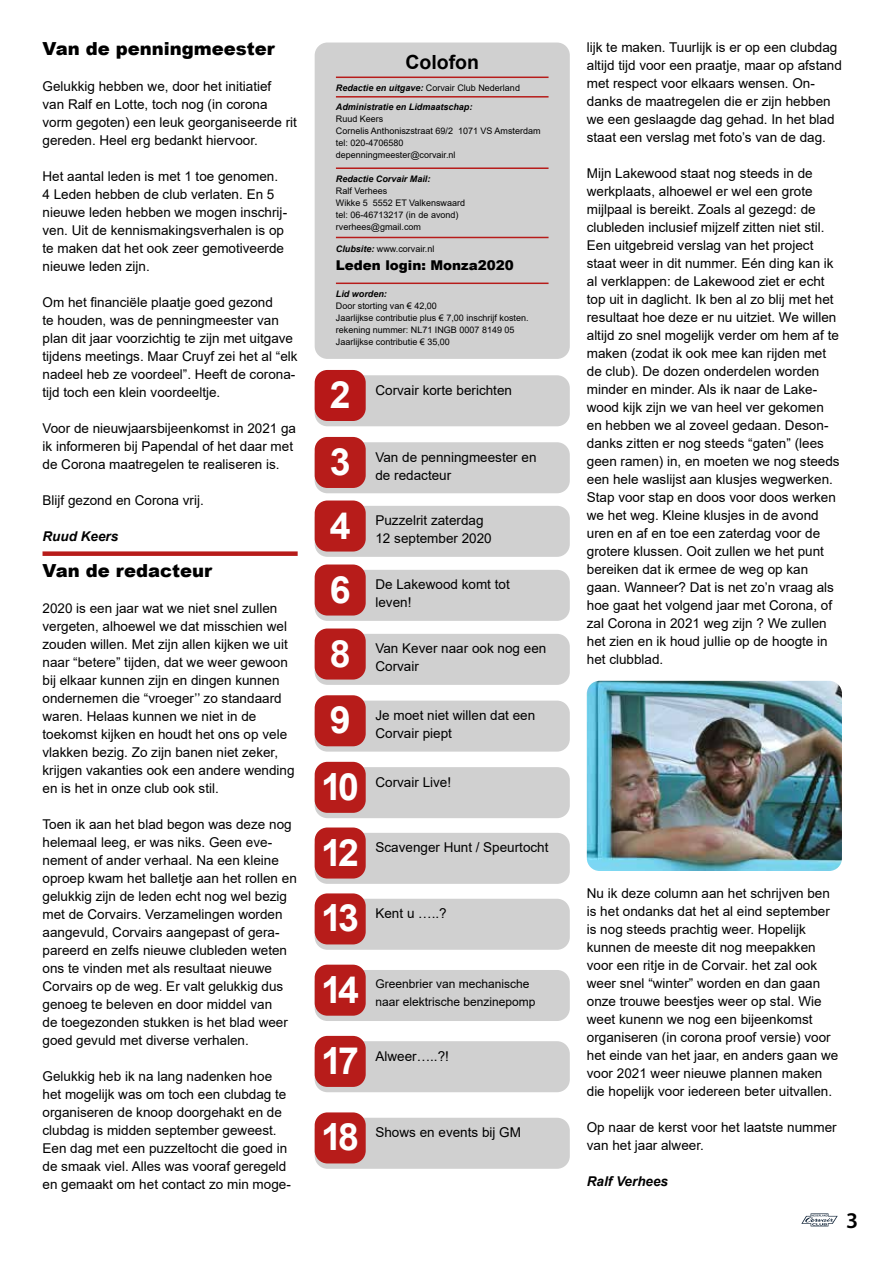
<style>
.page{position:relative;width:893px;height:1263px;background:#fff}
.page>*{position:absolute;margin:0;border:0;box-sizing:border-box;transform-origin:0 0}
.t1{font:700 37.5px/64.9px "Arial";letter-spacing:-.1em;color:#fff}
.t2{font:600 22.5px "Myriad Pro";color:#000}
.t3{font:700 19.5px "Arial";color:#000}
.t4{font:900 18px "Arial";color:#000}
.t5{font:13.5px/18px "Arial";color:#000}
.t6{font:900 13.5px "Arial";color:#000}
.t7{font:italic 700 13.5px "Arial";color:#000}
.t8{font:12px/18px "Arial";color:#000}
.t9{font:9px/12px "Arial";color:#000}
.t10{font:italic 700 9px/19px "Arial";color:#000}
.s1{font-weight:400;font-style:normal}
.s2{font-weight:700;font-style:italic}
</style>
<div class="page">
<svg style="left:801px;top:1213px;width:37px;height:13px"></svg>
<div style="left:315px;top:43px;width:255px;height:316px;background:#d0d0d0;border-radius:13px"></div>
<hr style="left:336px;top:77px;width:213px;height:1px;background:#b71c1a">
<hr style="left:336px;top:96px;width:213px;height:2px;background:#b71c1a">
<hr style="left:336px;top:167px;width:213px;height:2px;background:#b71c1a">
<hr style="left:336px;top:237px;width:213px;height:1px;background:#b71c1a">
<hr style="left:336px;top:283px;width:213px;height:1px;background:#b71c1a">
<div style="left:315px;top:375px;width:255px;height:51px;background:#d0d0d0;border-radius:13px"></div>
<div style="left:315px;top:370px;width:51px;height:51px;background:#b71818;border-radius:13px"></div>
<div style="left:315px;top:442px;width:255px;height:51px;background:#d0d0d0;border-radius:13px"></div>
<div style="left:315px;top:437px;width:51px;height:51px;background:#b71c1a;border-radius:13px"></div>
<div style="left:315px;top:506px;width:255px;height:51px;background:#d0d0d0;border-radius:13px"></div>
<div style="left:315px;top:500px;width:51px;height:51px;background:#b71c1a;border-radius:13px"></div>
<div style="left:315px;top:570px;width:255px;height:51px;background:#d0d0d0;border-radius:13px"></div>
<div style="left:315px;top:564px;width:51px;height:51px;background:#b71c1a;border-radius:13px"></div>
<div style="left:315px;top:634px;width:255px;height:51px;background:#d0d0d0;border-radius:13px"></div>
<div style="left:315px;top:628px;width:51px;height:51px;background:#b71c1a;border-radius:13px"></div>
<div style="left:315px;top:701px;width:255px;height:51px;background:#d0d0d0;border-radius:13px"></div>
<div style="left:315px;top:695px;width:51px;height:51px;background:#b71c1a;border-radius:13px"></div>
<div style="left:315px;top:767px;width:255px;height:51px;background:#d0d0d0;border-radius:13px"></div>
<div style="left:315px;top:762px;width:51px;height:51px;background:#b71c1a;border-radius:13px"></div>
<div style="left:315px;top:833px;width:255px;height:51px;background:#d0d0d0;border-radius:13px"></div>
<div style="left:315px;top:827px;width:51px;height:51px;background:#b71c1a;border-radius:13px"></div>
<div style="left:315px;top:899px;width:255px;height:51px;background:#d0d0d0;border-radius:13px"></div>
<div style="left:315px;top:893px;width:51px;height:51px;background:#b71c1a;border-radius:13px"></div>
<div style="left:315px;top:970px;width:255px;height:51px;background:#d0d0d0;border-radius:13px"></div>
<div style="left:315px;top:965px;width:51px;height:51px;background:#b71c1a;border-radius:13px"></div>
<div style="left:315px;top:1041px;width:255px;height:51px;background:#d0d0d0;border-radius:13px"></div>
<div style="left:315px;top:1036px;width:51px;height:51px;background:#b71c1a;border-radius:13px"></div>
<div style="left:43px;top:551px;width:255px;height:5px;background:#b71c1a"></div>
<div style="left:315px;top:1118px;width:255px;height:51px;background:#d0d0d0;border-radius:13px"></div>
<div style="left:315px;top:1112px;width:51px;height:51px;background:#b71c1a;border-radius:13px"></div>
<img style="left:587px;top:681px;width:255px;height:190px">
<h3 class="t4" style="left:43px;top:36px;width:234px">Van de penningmeester</h3>
<p class="t5" style="left:43px;top:78px;width:256px">Gelukkig hebben we, door het initiatief<br>van Ralf en Lotte, toch nog (in corona vorm gegoten) een leuk georganiseerde rit gereden. Heel erg bedankt hiervoor.</p>
<p class="t5" style="left:43px;top:168px;width:246px">Het aantal leden is met 1 toe genomen.<br>4 Leden hebben de club verlaten. En 5 nieuwe leden hebben we mogen inschrij&shy;ven. Uit de kennismakingsverhalen is op te maken dat het ook zeer gemotiveerde nieuwe leden zijn.</p>
<p class="t5" style="left:43px;top:294px;width:257px">Om het financiële plaatje goed gezond<br>te houden, was de penningmeester van plan dit jaar voorzichtig te zijn met uitgave tijdens meetings. Maar Cruyf zei het al “elk nadeel heb ze voordeel”. Heeft de corona&shy;tijd toch een klein voordeeltje.</p>
<p class="t5" style="left:43px;top:420px;width:255px">Voor de nieuwjaarsbijeenkomst in 2021 ga ik informeren bij Papendal of het daar met de Corona maatregelen te realiseren is.</p>
<p class="t5" style="left:43px;top:492px;width:163px">Blijf gezond en Corona vrij.</p>
<p class="t7" style="left:43px;top:528px;width:77px">Ruud Keers</p>
<h3 class="t4" style="left:43px;top:558px;width:171px">Van de redacteur</h3>
<p class="t5" style="left:43px;top:600px;width:254px">2020 is een jaar wat we niet snel zullen vergeten, alhoewel we dat misschien wel zouden willen. Met zijn allen kijken we uit naar “betere” tijden, dat we weer gewoon bij elkaar kunnen zijn en dingen kunnen ondernemen die “vroeger’’ zo standaard waren. Helaas kunnen we niet in de toekomst kijken en houdt het ons op vele vlakken bezig. Zo zijn banen niet zeker, krijgen vakanties ook een andere wending en is het in onze club ook stil.</p>
<p class="t5" style="left:43px;top:815px;width:256px">Toen ik aan het blad begon was deze nog helemaal leeg, er was niks. Geen eve&shy;nement of ander verhaal. Na een kleine oproep kwam het balletje aan het rollen en gelukkig zijn de leden echt nog wel bezig met de Corvairs. Verzamelingen worden aangevuld, Corvairs aangepast of gera&shy;pareerd en zelfs nieuwe clubleden weten ons te vinden met als resultaat nieuwe Corvairs op de weg. Er valt gelukkig dus genoeg te beleven en door middel van<br>de toegezonden stukken is het blad weer goed gevuld met diverse verhalen.</p>
<p class="t5" style="left:43px;top:1067px;width:250px">Gelukkig heb ik na lang nadenken hoe het mogelijk was om toch een clubdag te organiseren de knoop doorgehakt en de clubdag is midden september geweest.<br>Een dag met een puzzeltocht die goed in de smaak viel. Alles was vooraf geregeld en gemaakt om het contact zo min moge-</p>
<h3 class="t3" style="left:405px;top:48px;width:75px">Colofon</h3>
<p class="t10" style="left:336px;top:79px;width:186px">Redactie en uitgave: <span class="s1">Corvair Club Nederland<br></span>Administratie en Lidmaatschap:</p>
<p class="t9" style="left:336px;top:113px;width:206px">Ruud Keers<br>Cornelis Anthoniszstraat 69/2 1071 VS Amsterdam tel: 020-4706580<br>depenningmeester@corvair.nl</p>
<p class="t10" style="left:336px;top:169px;width:96px">Redactie Corvair Mail:</p>
<p class="t9" style="left:336px;top:184px;width:131px">Ralf Verhees<br>Wikke 5 5552 ET Valkenswaard tel: 06-46713217 (in de avond) rverhees@gmail.com</p>
<p class="t9" style="left:336px;top:243px;width:100px"><span class="s2">Clubsite:</span> www.corvair.nl</p>
<p class="t6" style="left:336px;top:255px;width:179px">Leden login: Monza2020</p>
<p class="t10" style="left:336px;top:285px;width:53px">Lid worden:</p>
<p class="t9" style="left:336px;top:300px;width:194px">Door storting van € 42,00<br>Jaarlijkse contributie plus € 7,00 inschrijf kosten. rekening nummer: NL71 INGB 0007 8149 05<br>Jaarlijkse contributie € 35,00</p>
<h1 class="t1" style="left:330px;top:362px;width:22px;line-height:67.1px">2<br>3</h1>
<h1 class="t1" style="left:330px;top:493px;width:22px;text-align:justify">4<br>6<br>8<br>9</h1>
<h1 class="t1" style="left:321px;top:755px;width:39px">10</h1>
<h1 class="t1" style="left:321px;top:820px;width:39px;line-height:65.8px">12<br>13</h1>
<p class="t5" style="left:375px;top:381px;width:138px">Corvair korte berichten</p>
<p class="t5" style="left:375px;top:448px;width:163px">Van de penningmeester en de redacteur</p>
<p class="t5" style="left:375px;top:511px;width:118px">Puzzelrit zaterdag<br>12 september 2020</p>
<p class="t5" style="left:375px;top:575px;width:136px">De Lakewood komt tot leven!</p>
<p class="t5" style="left:375px;top:639px;width:172px">Van Kever naar ook nog een<br>Corvair</p>
<p class="t5" style="left:375px;top:706px;width:161px">Je moet niet willen dat een<br>Corvair piept</p>
<p class="t5" style="left:375px;top:773px;width:77px">Corvair Live!</p>
<p class="t5" style="left:375px;top:838px;width:175px">Scavenger Hunt / Speurtocht</p>
<p class="t5" style="left:375px;top:904px;width:73px">Kent u …..?</p>
<h1 class="t1" style="left:321px;top:957px;width:39px">14</h1>
<p class="t8" style="left:375px;top:975px;width:162px">Greenbrier van mechanische naar elektrische benzinepomp</p>
<h1 class="t1" style="left:321px;top:1029px;width:39px">17</h1>
<p class="t5" style="left:375px;top:1047px;width:75px">Alweer…..?!</p>
<h1 class="t1" style="left:321px;top:1105px;width:39px">18</h1>
<p class="t5" style="left:375px;top:1123px;width:147px">Shows en events bij GM</p>
<p class="t5" style="left:587px;top:39px;width:257px">lijk te maken. Tuurlijk is er op een clubdag altijd tijd voor een praatje, maar op afstand met respect voor elkaars wensen. On&shy;danks de maatregelen die er zijn hebben we een geslaagde dag gehad. In het blad staat een verslag met foto’s van de dag.</p>
<p class="t5" style="left:587px;top:164px;width:254px">Mijn Lakewood staat nog steeds in de werkplaats, alhoewel er wel een grote mijlpaal is bereikt. Zoals al gezegd: de clubleden inclusief mijzelf zitten niet stil.<br>Een uitgebreid verslag van het project staat weer in dit nummer. Eén ding kan ik al verklappen: de Lakewood ziet er echt top uit in daglicht. Ik ben al zo blij met het resultaat hoe deze er nu uitziet. We willen altijd zo snel mogelijk verder om hem af te maken (zodat ik ook mee kan rijden met de club). De dozen onderdelen worden minder en minder. Als ik naar de Lake&shy;wood kijk zijn we van heel ver gekomen en hebben we al zoveel gedaan. Deson&shy;danks zitten er nog steeds “gaten” (lees geen ramen) in, en moeten we nog steeds een hele waslijst aan klusjes wegwerken.<br>Stap voor stap en doos voor doos werken we het weg. Kleine klusjes in de avond uren en af en toe een zaterdag voor de grotere klussen. Ooit zullen we het punt bereiken dat ik ermee de weg op kan gaan. Wanneer? Dat is net zo’n vraag als hoe gaat het volgend jaar met Corona, of zal Corona in 2021 weg zijn ? We zullen het zien en ik houd jullie op de hoogte in het clubblad.</p>
<p class="t5" style="left:587px;top:884px;width:253px">Nu ik deze column aan het schrijven ben is het ondanks dat het al eind september is nog steeds prachtig weer. Hopelijk kunnen de meeste dit nog meepakken voor een ritje in de Corvair. het zal ook weer snel “winter” worden en dan gaan onze trouwe beestjes weer op stal. Wie weet kunenn we nog een bijeenkomst organiseren (in corona proof versie) voor het einde van het jaar, en anders gaan we voor 2021 weer nieuwe plannen maken die hopelijk voor iedereen beter uitvallen.</p>
<p class="t5" style="left:587px;top:1118px;width:251px">Op naar de kerst voor het laatste nummer van het jaar alweer.</p>
<p class="t7" style="left:587px;top:1172px;width:83px">Ralf Verhees</p>
<h2 class="t2" style="left:846px;top:1206px;width:14px">3</h2>
</div>
